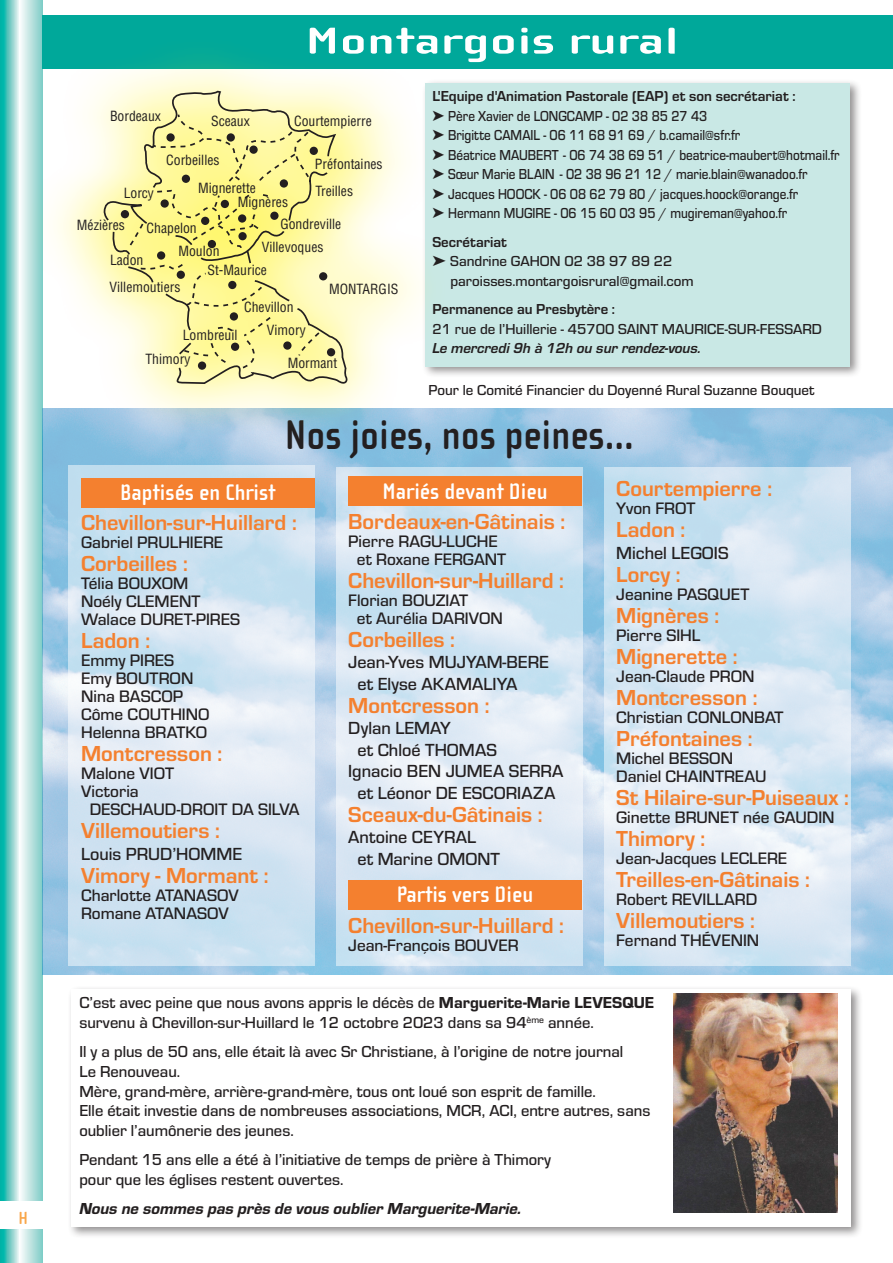
<style>
.page{position:relative;width:893px;height:1263px;background:#fff}
.page>*{position:absolute;margin:0;border:0;box-sizing:border-box;transform-origin:0 0}
.t1{font:700 42.45px "Cholla Sans OT";color:#231f20;scale:.96 1}
.t2{font:700 38.4px "Cholla Sans OT";color:#fff;scale:1.55 1}
.t3{font:700 23.1px "Cholla Sans OT";color:#fff}
.t4{font:700 22.5px "Eurostile";color:#f4802f}
.t5{font:500 18.15px/21.5px "Eurostile";color:#231f20}
.t6{font:700 18px "Cholla Sans OT";color:#f9a64a}
.t7{font:500 17.25px/18px "Eurostile";color:#231f20}
.t8{font:500 16.5px/19.8px "Eurostile";color:#231f20}
.t9{font:16.5px "Eurostile Hea Ita";color:#231f20}
.t10{font:500 15px/19.5px "Eurostile";color:#231f20;scale:.88 1}
.t11{font:500 15px "Eurostile";color:#231f20}
.t12{font:700 15px "Eurostile";color:#231f20}
.t13{font:italic 700 15px "Eurostile";color:#231f20}
.t14{font:condensed 13.65px/23.2px "Helvetica";color:#231f20}
.s1{font-weight:700}
.s2{font-family:"Eurostile Hea";font-weight:400}
</style>
<div class="page">
<svg style="left:0;top:0;width:43px;height:1263px;background:#94d8d4"></svg>
<div style="left:0;top:1201px;width:43px;height:28px;background:#fff"></div>
<div style="left:421px;top:79px;width:441px;height:300px;background:#231f20;opacity:.5"></div>
<div style="left:425px;top:83px;width:424px;height:283px;background:#c9e8e5"></div>
<div style="left:43px;top:15px;width:850px;height:53px;background:#00a89a"></div>
<img style="left:43px;top:409px;width:850px;height:565px">
<svg style="left:68px;top:466px;width:247px;height:500px;background:#d3e4f2"></svg>
<svg style="left:336px;top:467px;width:247px;height:498px;background:#d8e7f3"></svg>
<svg style="left:604px;top:467px;width:246px;height:498px;background:#d6e6f3"></svg>
<div style="left:81px;top:478px;width:234px;height:29px;background:#f4802f"></div>
<div style="left:348px;top:476px;width:234px;height:30px;background:#f4802f"></div>
<div style="left:348px;top:880px;width:234px;height:30px;background:#f4802f"></div>
<div style="left:67px;top:985px;width:796px;height:254px;background:#231f20;opacity:.5"></div>
<div style="left:71px;top:989px;width:779px;height:237px;background:#fff"></div>
<img style="left:673px;top:994px;width:165px;height:218px">
<div style="left:25px;top:36px;width:425px;height:403px;background:#fff101;opacity:.75"></div>
<svg style="left:103px;top:90px;width:247px;height:296px;background:#f3eea3"></svg>
<p class="t6" style="left:18px;top:1208px;width:11px">H</p>
<h2 class="t2" style="left:305px;top:20px;width:242px">Montargois rural</h2>
<p class="t14" style="left:110px;top:104px;width:53px">Bordeaux</p>
<p class="t14" style="left:211px;top:110px;width:40px">Sceaux</p>
<p class="t14" style="left:294px;top:109px;width:79px">Courtempierre</p>
<p class="t14" style="left:315px;top:151px;width:69px;line-height:26.7px">Préfontaines<br>Treilles</p>
<p class="t14" style="left:262px;top:212px;width:81px;text-indent:18px">Gondreville<br>Villevoques</p>
<p class="t14" style="left:198px;top:146px;width:59px;line-height:27.9px;text-indent:-32px">Corbeilles<br>Mignerette</p>
<p class="t14" style="left:238px;top:190px;width:52px">Mignères</p>
<p class="t14" style="left:124px;top:182px;width:32px">Lorcy</p>
<p class="t14" style="left:77px;top:214px;width:49px">Mézières</p>
<p class="t14" style="left:178px;top:216px;width:43px;text-indent:-32px">Chapelon<br>Moulon</p>
<p class="t14" style="left:110px;top:246px;width:72px;line-height:27.6px">Ladon<br>Villemoutiers</p>
<p class="t14" style="left:208px;top:258px;width:61px">St-Maurice</p>
<p class="t14" style="left:329px;top:277px;width:71px">MONTARGIS</p>
<p class="t14" style="left:244px;top:295px;width:51px">Chevillon</p>
<p class="t14" style="left:183px;top:323px;width:56px">Lombreuil</p>
<p class="t14" style="left:267px;top:318px;width:41px">Vimory</p>
<p class="t14" style="left:288px;top:351px;width:51px">Mormant</p>
<p class="t14" style="left:145px;top:347px;width:47px">Thimory</p>
<p class="t10" style="left:432px;top:86px;width:464px"><span class="s1">L'Equipe d'Animation Pastorale (EAP) et son secrétariat :<br></span>➤ Père Xavier de LONGCAMP - 02 38 85 27 43<br>➤ Brigitte CAMAIL - 06 11 68 91 69 / b.camail@sfr.fr<br>➤ Béatrice MAUBERT - 06 74 38 69 51 / beatrice-maubert@hotmail.fr ➤ Sœur Marie BLAIN - 02 38 96 21 12 / marie.blain@wanadoo.fr<br>➤ Jacques HOOCK - 06 08 62 79 80 / jacques.hoock@orange.fr<br>➤ Hermann MUGIRE - 06 15 60 03 95 / mugireman@yahoo.fr</p>
<p class="t12" style="left:432px;top:231px;width:76px">Secrétariat</p>
<p class="t11" style="left:432px;top:251px;width:242px">➤ Sandrine GAHON 02 38 97 89 22</p>
<p class="t11" style="left:450px;top:271px;width:245px">paroisses.montargoisrural@gmail.com</p>
<p class="t12" style="left:432px;top:299px;width:184px">Permanence au Presbytère :</p>
<p class="t11" style="left:432px;top:319px;width:391px">21 rue de l’Huillerie - 45700 SAINT MAURICE-SUR-FESSARD</p>
<p class="t13" style="left:432px;top:338px;width:270px">Le mercredi 9h à 12h ou sur rendez-vous.</p>
<p class="t11" style="left:429px;top:380px;width:387px">Pour le Comité Financier du Doyenné Rural Suzanne Bouquet</p>
<h1 class="t1" style="left:285px;top:412px;width:365px">Nos joies, nos peines...</h1>
<h3 class="t3" style="left:120px;top:480px;width:157px">Baptisés en Christ</h3>
<h3 class="t4" style="left:81px;top:506px;width:217px">Chevillon-sur-Huillard :</h3>
<p class="t7" style="left:81px;top:532px;width:144px">Gabriel PRULHIERE</p>
<h3 class="t4" style="left:81px;top:547px;width:108px">Corbeilles :</h3>
<p class="t7" style="left:81px;top:573px;width:160px">Télia BOUXOM<br>Noély CLEMENT<br>Walace DURET-PIRES</p>
<h3 class="t4" style="left:81px;top:624px;width:71px">Ladon :</h3>
<p class="t7" style="left:81px;top:650px;width:130px">Emmy PIRES<br>Emy BOUTRON<br>Nina BASCOP<br>Côme COUTHINO<br>Helenna BRATKO</p>
<h3 class="t4" style="left:81px;top:737px;width:143px">Montcresson :</h3>
<p class="t7" style="left:81px;top:763px;width:95px">Malone VIOT</p>
<p class="t7" style="left:81px;top:781px;width:59px">Victoria</p>
<p class="t7" style="left:90px;top:799px;width:211px">DESCHAUD-DROIT DA SILVA</p>
<h3 class="t4" style="left:81px;top:814px;width:140px">Villemoutiers :</h3>
<p class="t5" style="left:81px;top:842px;width:163px">Louis PRUD’HOMME</p>
<h3 class="t4" style="left:81px;top:859px;width:189px">Vimory - Mormant :</h3>
<p class="t7" style="left:81px;top:885px;width:159px">Charlotte ATANASOV<br>Romane ATANASOV</p>
<h3 class="t3" style="left:383px;top:478px;width:166px">Mariés devant Dieu</h3>
<h3 class="t4" style="left:348px;top:505px;width:218px">Bordeaux-en-Gâtinais :</h3>
<p class="t7" style="left:348px;top:531px;width:159px;text-align:center">Pierre RAGU-LUCHE et Roxane FERGANT</p>
<h3 class="t4" style="left:348px;top:564px;width:217px">Chevillon-sur-Huillard :</h3>
<p class="t7" style="left:357px;top:590px;width:147px;text-indent:-9px">Florian BOUZIAT<br>et Aurélia DARIVON</p>
<h3 class="t4" style="left:348px;top:623px;width:108px">Corbeilles :</h3>
<p class="t5" style="left:357px;top:651px;width:193px;text-indent:-9px">Jean-Yves MUJYAM-BERE et Elyse AKAMALIYA</p>
<h3 class="t4" style="left:348px;top:689px;width:143px">Montcresson :</h3>
<p class="t5" style="left:348px;top:717px;width:104px">Dylan LEMAY</p>
<p class="t5" style="left:357px;top:738px;width:141px">et Chloé THOMAS</p>
<p class="t5" style="left:348px;top:759px;width:217px">Ignacio BEN JUMEA SERRA</p>
<p class="t5" style="left:357px;top:781px;width:200px">et Léonor DE ESCORIAZA</p>
<h3 class="t4" style="left:348px;top:798px;width:196px">Sceaux-du-Gâtinais :</h3>
<p class="t5" style="left:357px;top:825px;width:144px;text-indent:-9px">Antoine CEYRAL<br>et Marine OMONT</p>
<h3 class="t3" style="left:397px;top:882px;width:138px">Partis vers Dieu</h3>
<h3 class="t4" style="left:348px;top:909px;width:217px">Chevillon-sur-Huillard :</h3>
<p class="t7" style="left:348px;top:935px;width:172px">Jean-François BOUVER</p>
<h3 class="t4" style="left:616px;top:472px;width:157px">Courtempierre :</h3>
<p class="t7" style="left:616px;top:498px;width:81px">Yvon FROT</p>
<h3 class="t4" style="left:616px;top:513px;width:71px">Ladon :</h3>
<p class="t5" style="left:616px;top:541px;width:114px">Michel LEGOIS</p>
<h3 class="t4" style="left:616px;top:558px;width:66px">Lorcy :</h3>
<p class="t7" style="left:616px;top:584px;width:135px">Jeanine PASQUET</p>
<h3 class="t4" style="left:616px;top:599px;width:105px">Mignères :</h3>
<p class="t7" style="left:616px;top:625px;width:86px">Pierre SIHL</p>
<h3 class="t4" style="left:616px;top:640px;width:123px">Mignerette :</h3>
<p class="t7" style="left:616px;top:666px;width:140px">Jean-Claude PRON</p>
<h3 class="t4" style="left:616px;top:681px;width:143px">Montcresson :</h3>
<p class="t7" style="left:616px;top:707px;width:169px">Christian CONLONBAT</p>
<h3 class="t4" style="left:616px;top:722px;width:138px">Préfontaines :</h3>
<p class="t7" style="left:616px;top:748px;width:152px">Michel BESSON<br>Daniel CHAINTREAU</p>
<h3 class="t4" style="left:616px;top:781px;width:234px">St Hilaire-sur-Puiseaux :</h3>
<p class="t7" style="left:616px;top:807px;width:220px">Ginette BRUNET née GAUDIN</p>
<h3 class="t4" style="left:616px;top:823px;width:91px">Thimory :</h3>
<p class="t7" style="left:616px;top:849px;width:173px">Jean-Jacques LECLERE</p>
<h3 class="t4" style="left:616px;top:864px;width:195px">Treilles-en-Gâtinais :</h3>
<p class="t7" style="left:616px;top:890px;width:142px">Robert REVILLARD</p>
<h3 class="t4" style="left:616px;top:905px;width:140px">Villemoutiers :</h3>
<p class="t7" style="left:616px;top:931px;width:145px">Fernand THÉVENIN</p>
<p class="t8" style="left:79px;top:992px;width:576px">C’est avec peine que nous avons appris le décès de <span class="s2">Marguerite-Marie LEVESQUE </span>survenu à Chevillon-sur-Huillard le 12 octobre 2023 dans sa 94<sup>ème</sup> année.</p>
<p class="t8" style="left:79px;top:1041px;width:573px">Il y a plus de 50 ans, elle était là avec Sr Christiane, à l’origine de notre journal<br>Le Renouveau.<br>Mère, grand-mère, arrière-grand-mère, tous ont loué son esprit de famille.<br>Elle était investie dans de nombreuses associations, MCR, ACI, entre autres, sans oublier l’aumônerie des jeunes.</p>
<p class="t8" style="left:79px;top:1149px;width:473px">Pendant 15 ans elle a été à l’initiative de temps de prière à Thimory pour que les églises restent ouvertes.</p>
<p class="t9" style="left:79px;top:1196px;width:443px">Nous ne sommes pas près de vous oublier Marguerite-Marie.</p>
</div>
